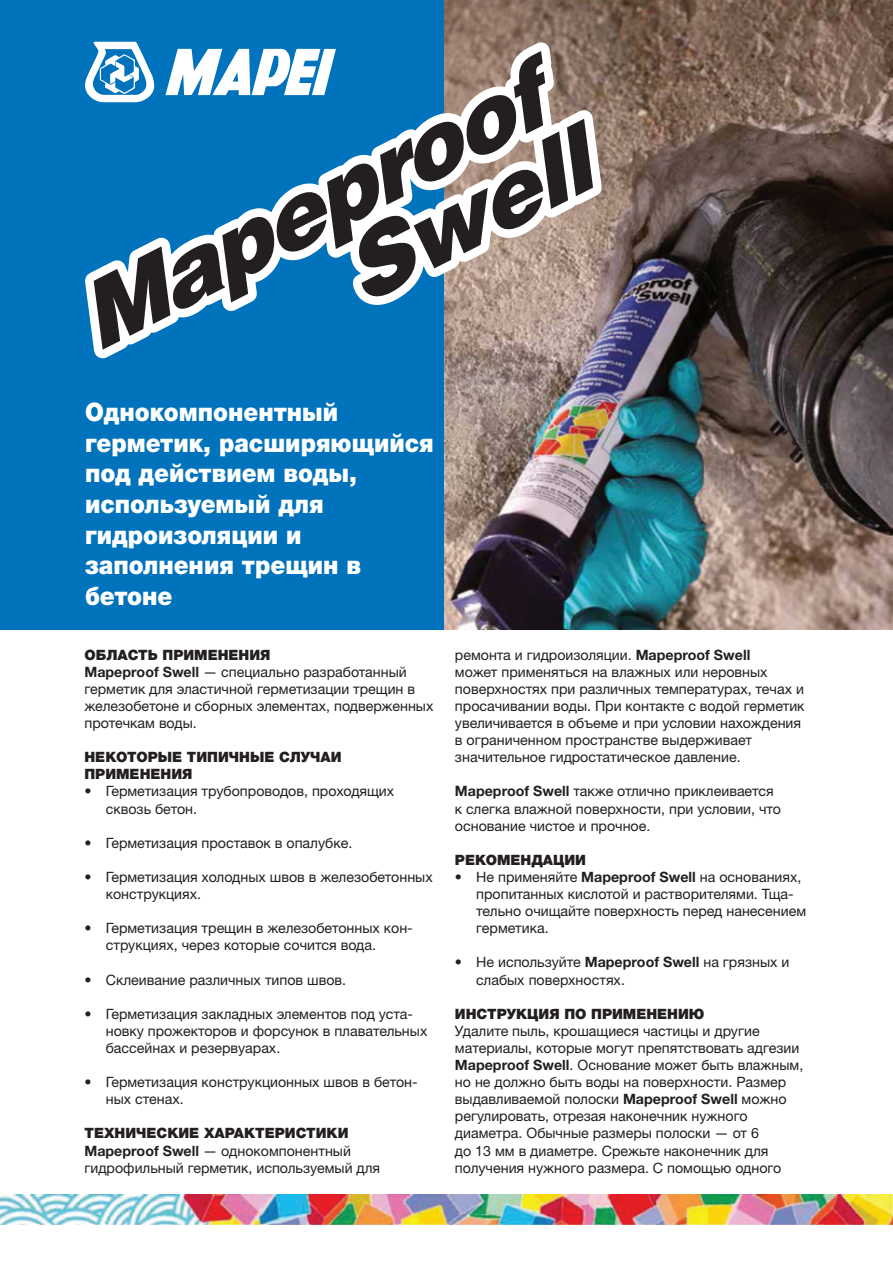
<style>
.page{position:relative;width:893px;height:1263px;background:#fff}
.page>*{position:absolute;margin:0;border:0;box-sizing:border-box;transform-origin:0 0}
.t1{font:900 25.5px/30.6px "Helvetica Neue LTW1 G";color:#fff;scale:.93 1}
.отступ{font:14.25px/17.1px "Helvetica Neue LTW1 G";color:#231f20}
.заголовок{font:900 14.25px "Helvetica Neue LTW1 G";color:#231f20}
.s1{font-weight:700}
</style>
<div class="page">
<div style="left:0;top:0;width:893px;height:629px;background:#0073bc"></div>
<img style="left:444px;top:0;width:449px;height:629px">
<img style="left:0;top:1194px;width:893px;height:30px">
<svg style="left:564px;top:92px;width:52px;height:209px;background:#a28d82"></svg>
<svg style="left:85px;top:24px;width:479px;height:352px"></svg>
<svg style="left:94px;top:51px;width:451px;height:299px"></svg>
<svg style="left:357px;top:119px;width:236px;height:182px;background:#8a8a8c"></svg>
<p class="t1" style="left:85px;top:397px;width:377px">Однокомпонентный герметик, расширяющийся под действием воды, используемый для гидроизоляции и заполнения трещин в бетоне</p>
<p class="заголовок" style="left:85px;top:646px;width:188px">ОБЛАСТЬ ПРИМЕНЕНИЯ</p>
<p class="отступ" style="left:85px;top:663px;width:350px"><span class="s1">Mapeproof Swell</span> — специально разработанный герметик для эластичной герметизации трещин в железобетоне и сборных элементах, подверженных протечкам воды.</p>
<p class="заголовок" style="left:85px;top:748px;width:259px">НЕКОТОРЫЕ ТИПИЧНЫЕ СЛУЧАИ</p>
<p class="заголовок" style="left:85px;top:766px;width:109px">ПРИМЕНЕНИЯ</p>
<p class="отступ" style="left:106px;top:783px;width:290px;text-indent:-21px">• Герметизация трубопроводов, проходящих сквозь бетон.</p>
<p class="отступ" style="left:85px;top:834px;width:269px">• Герметизация проставок в опалубке.</p>
<p class="отступ" style="left:106px;top:868px;width:328px;text-indent:-21px">• Герметизация холодных швов в железобетонных конструкциях.</p>
<p class="отступ" style="left:106px;top:919px;width:308px;text-indent:-21px">• Герметизация трещин в железобетонных кон&shy;струкциях, через которые сочится вода.</p>
<p class="отступ" style="left:85px;top:971px;width:263px">• Склеивание различных типов швов.</p>
<p class="отступ" style="left:106px;top:1005px;width:323px;text-indent:-21px">• Герметизация закладных элементов под уста&shy;новку прожекторов и форсунок в плавательных бассейнах и резервуарах.</p>
<p class="отступ" style="left:106px;top:1073px;width:313px;text-indent:-21px">• Герметизация конструкционных швов в бетон&shy;ных стенах.</p>
<p class="заголовок" style="left:85px;top:1125px;width:265px">ТЕХНИЧЕСКИЕ ХАРАКТЕРИСТИКИ</p>
<p class="отступ" style="left:85px;top:1142px;width:297px"><span class="s1">Mapeproof Swell</span> — однокомпонентный гидрофильный герметик, используемый для</p>
<p class="отступ" style="left:455px;top:646px;width:351px">ремонта и гидроизоляции. <span class="s1">Mapeproof Swell<br></span>может применяться на влажных или неровных поверхностях при различных температурах, течах и просачивании воды. При контакте с водой герметик увеличивается в объеме и при условии нахождения в ограниченном пространстве выдерживает значительное гидростатическое давление.</p>
<p class="отступ" style="left:455px;top:783px;width:320px"><span class="s1">Mapeproof Swell</span> также отлично приклеивается</p>
<p class="отступ" style="left:455px;top:800px;width:328px">к слегка влажной поверхности, при условии, что основание чистое и прочное.</p>
<p class="заголовок" style="left:455px;top:851px;width:133px">РЕКОМЕНДАЦИИ</p>
<p class="отступ" style="left:476px;top:868px;width:331px;text-indent:-21px">• Не применяйте <span class="s1">Mapeproof Swell</span> на основаниях, пропитанных кислотой и растворителями. Тща&shy;тельно очищайте поверхность перед нанесением герметика.</p>
<p class="отступ" style="left:476px;top:954px;width:315px;text-indent:-21px">• Не используйте <span class="s1">Mapeproof Swell</span> на грязных и слабых поверхностях.</p>
<p class="заголовок" style="left:455px;top:1005px;width:251px">ИНСТРУКЦИЯ ПО ПРИМЕНЕНИЮ</p>
<p class="отступ" style="left:455px;top:1022px;width:350px">Удалите пыль, крошащиеся частицы и другие материалы, которые могут препятствовать адгезии <span class="s1">Mapeproof Swell</span>. Основание может быть влажным, но не должно быть воды на поверхности. Размер выдавливаемой полоски <span class="s1">Mapeproof Swell</span> можно регулировать, отрезая наконечник нужного диаметра. Обычные размеры полоски — от 6<br>до 13 мм в диаметре. Срежьте наконечник для получения нужного размера. С помощью одного</p>
</div>
